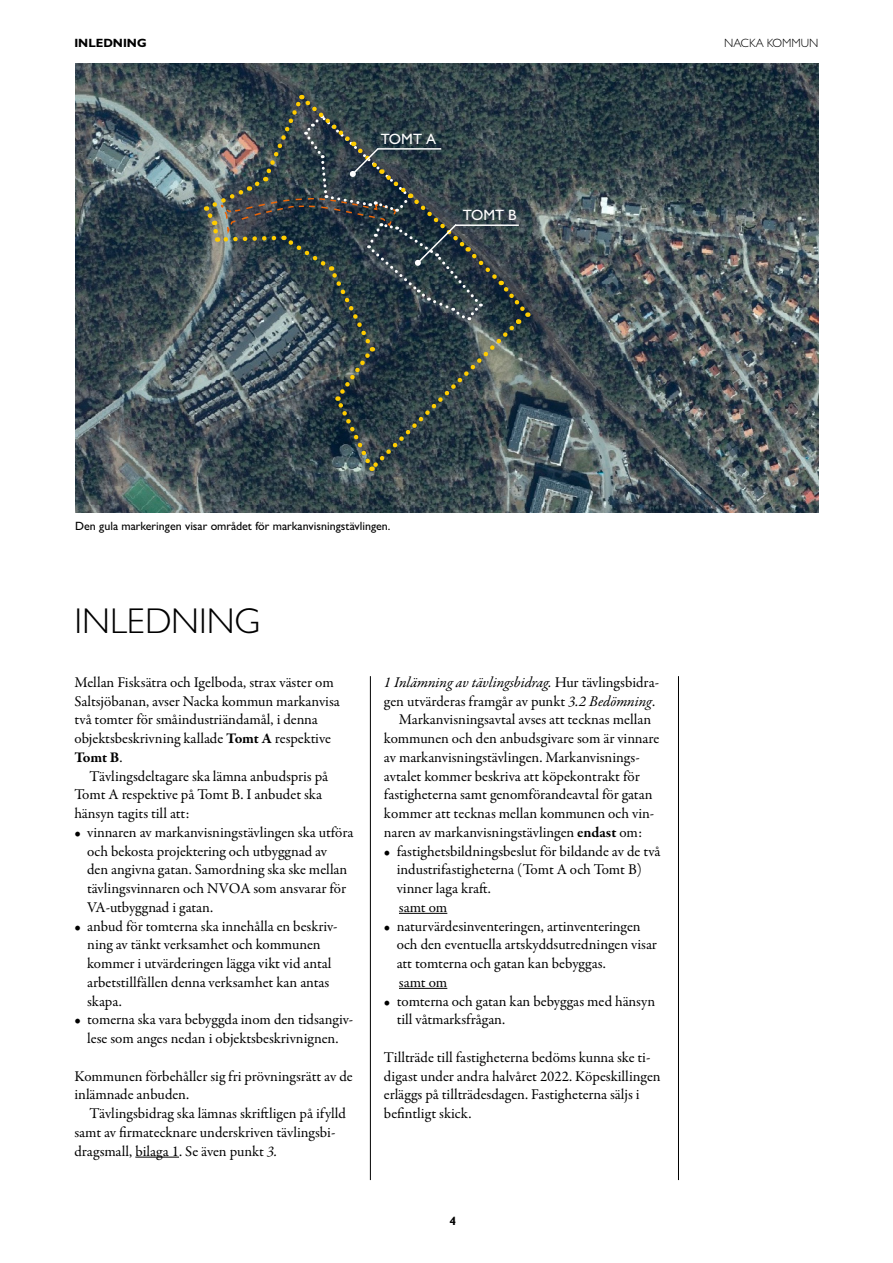
<style>
.page{position:relative;width:893px;height:1263px;background:#fff}
.page>*{position:absolute;margin:0;border:0;box-sizing:border-box;transform-origin:0 0}
.Rubrik_24{font:300 36px "Gill Sans MT For Nacka";color:#000}
.Bomber{font:15px/18.8px "Garamond Premr Pro";letter-spacing:-.005em;color:#000}
.Brödtext_med_indrag{font:15px/18.8px "Garamond Premr Pro";letter-spacing:-.005em;color:#000}
.Brödtext_utan_indrag{font:15px/18.8px "Garamond Premr Pro";letter-spacing:-.005em;color:#000}
.Bildtext{font:500 15px "Gill Sans MT For Nacka";color:#fff}
.Bildtext-2{font:500 12px "Gill Sans MT For Nacka";color:#000}
.t1{font:300 12px "Gill Sans MT For Nacka";color:#000}
.t2{font:700 12px "Gill Sans MT For Nacka";color:#000}
.s1{font-weight:700}
.s2{font-style:italic}
</style>
<div class="page">
<img style="left:76px;top:64px;width:743px;height:448px">
<svg style="left:202px;top:95px;width:329px;height:377px;background:#3e4c50"></svg>
<hr style="left:370px;top:676px;width:1px;height:504px;background:#000">
<hr style="left:678px;top:676px;width:1px;height:504px;background:#000">
<hr style="left:135px;top:1157px;width:44px;height:1px;background:#000">
<hr style="left:399px;top:913px;width:48px;height:1px;background:#000">
<hr style="left:399px;top:988px;width:48px;height:1px;background:#000">
<p class="t2" style="left:74px;top:35px;width:74px">INLEDNING</p>
<p class="t1" style="left:724px;top:35px;width:96px">NACKA KOMMUN</p>
<p class="Bildtext" style="left:381px;top:130px;width:57px">TOMT A</p>
<p class="Bildtext" style="left:463px;top:206px;width:55px">TOMT B</p>
<p class="Bildtext-2" style="left:75px;top:519px;width:317px">Den gula markeringen visar området för markanvisningstävlingen.</p>
<p class="Rubrik_24" style="left:74px;top:599px;width:187px">INLEDNING</p>
<p class="Brödtext_utan_indrag" style="left:74px;top:673px;width:267px">Mellan Fisksätra och Igelboda, strax väster om Saltsjöbanan, avser Nacka kommun markanvisa två tomter för småindustriändamål, i denna objektsbeskrivning kallade <span class="s1">Tomt A</span> respektive <span class="s1">Tomt B</span>.</p>
<p class="Brödtext_med_indrag" style="left:74px;top:767px;width:255px;text-indent:15px">Tävlingsdeltagare ska lämna anbudspris på<br>Tomt A respektive på Tomt B. I anbudet ska hänsyn tagits till att:</p>
<p class="Bomber" style="left:87px;top:823px;width:268px;text-indent:-13px">• vinnaren av markanvisningstävlingen ska utföra och bekosta projektering och utbyggnad av<br>den angivna gatan. Samordning ska ske mellan tävlingsvinnaren och NVOA som ansvarar för VA-utbyggnad i gatan.</p>
<p class="Bomber" style="left:87px;top:917px;width:252px;text-indent:-13px">• anbud för tomterna ska innehålla en beskriv&shy;ning av tänkt verksamhet och kommunen kommer i utvärderingen lägga vikt vid antal arbetstillfällen denna verksamhet kan antas skapa.</p>
<p class="Bomber" style="left:74px;top:1010px;width:280px;text-align:center">• tomerna ska vara bebyggda inom den tidsangiv&shy;lese som anges nedan i objektsbeskrivnignen.</p>
<p class="Brödtext_utan_indrag" style="left:74px;top:1067px;width:280px">Kommunen förbehåller sig fri prövningsrätt av de inlämnade anbuden.</p>
<p class="Brödtext_med_indrag" style="left:74px;top:1104px;width:273px;text-indent:15px">Tävlingsbidrag ska lämnas skriftligen på ifylld samt av firmatecknare underskriven tävlingsbi&shy;dragsmall, bilaga 1. Se även punkt <span class="s2">3.</span></p>
<p class="Brödtext_utan_indrag" style="left:384px;top:673px;width:277px"><span class="s2">1 Inlämning av tävlingsbidrag.</span> Hur tävlingsbidra&shy;gen utvärderas framgår av punkt <span class="s2">3.2 Bedömning</span>.</p>
<p class="Brödtext_med_indrag" style="left:384px;top:710px;width:277px;text-indent:15px">Markanvisningsavtal avses att tecknas mellan kommunen och den anbudsgivare som är vinnare av markanvisningstävlingen. Markanvisnings&shy;avtalet kommer beskriva att köpekontrakt för fastigheterna samt genomförandeavtal för gatan kommer att tecknas mellan kommunen och vin&shy;naren av markanvisningstävlingen <span class="s1">endast</span> om:</p>
<p class="Bomber" style="left:397px;top:842px;width:265px;text-indent:-13px">• fastighetsbildningsbeslut för bildande av de två industrifastigheterna (Tomt A och Tomt B) vinner laga kraft.</p>
<p class="Brödtext_med_indrag" style="left:399px;top:898px;width:50px">samt om</p>
<p class="Bomber" style="left:397px;top:917px;width:262px;text-indent:-13px">• naturvärdesinventeringen, artinventeringen och den eventuella artskyddsutredningen visar att tomterna och gatan kan bebyggas.</p>
<p class="Brödtext_med_indrag" style="left:399px;top:973px;width:50px">samt om</p>
<p class="Bomber" style="left:397px;top:992px;width:260px;text-indent:-13px">• tomterna och gatan kan bebyggas med hänsyn till våtmarksfrågan.</p>
<p class="Brödtext_utan_indrag" style="left:384px;top:1048px;width:278px">Tillträde till fastigheterna bedöms kunna ske ti&shy;digast under andra halvåret 2022. Köpeskillingen erläggs på tillträdesdagen. Fastigheterna säljs i befintligt skick.</p>
<p class="t2" style="left:450px;top:1213px;width:8px">4</p>
</div>
